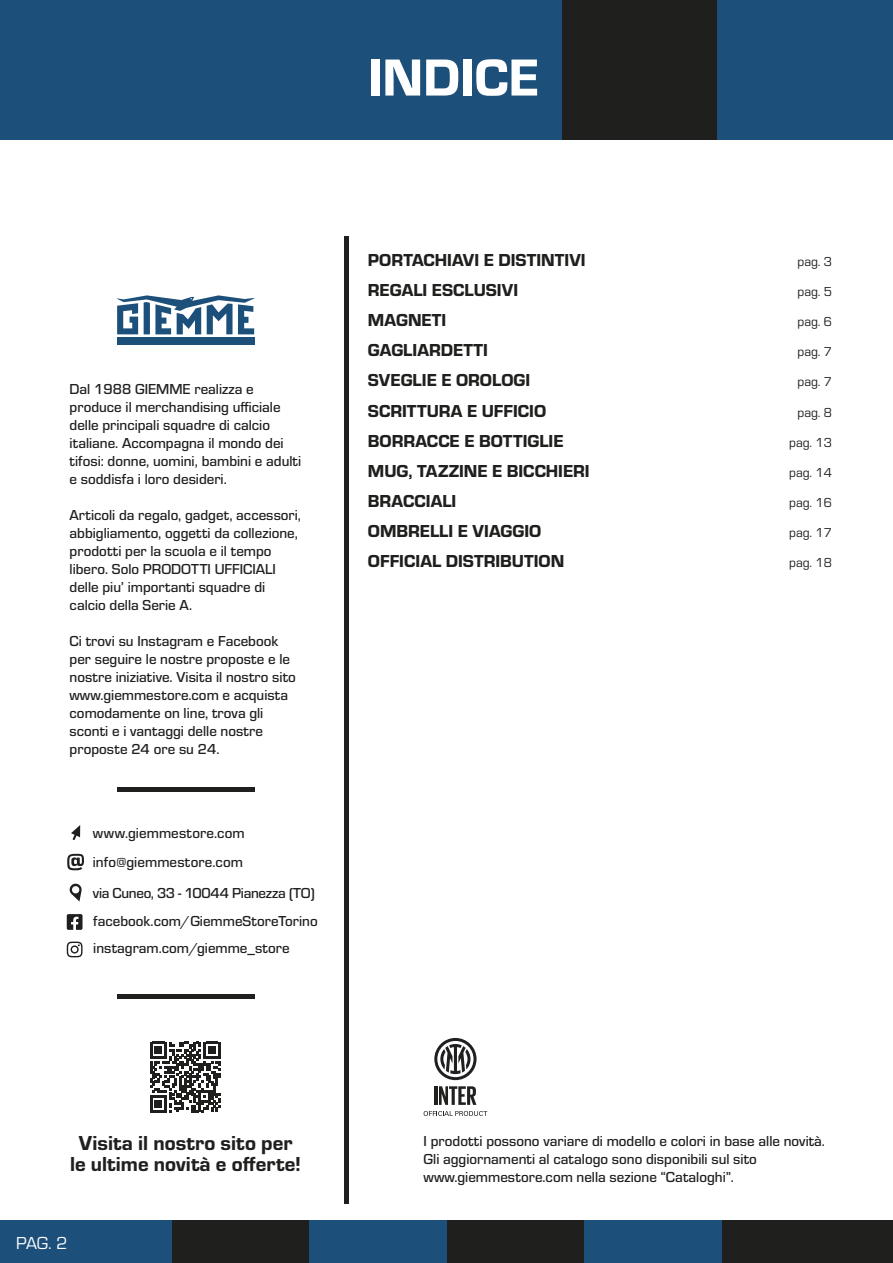
<style>
.page{position:relative;width:893px;height:1263px;background:#fff}
.page>*{position:absolute;margin:0;border:0;box-sizing:border-box;transform-origin:0 0}
.t1{font:54px "Eurostile Hea";color:#fff}
.t2{font:21px/21px "Eurostile Hea";color:#1f1f1e;text-align:center}
.t3{font:18px "Eurostile Hea";color:#1f1f1e}
.t4{font:18px "Eurostile";color:#fff}
.t5{font:500 15px/18px "Eurostile";color:#1f1f1e}
.t6{font:13.5px "Eurostile";color:#1f1f1e}
</style>
<div class="page">
<div style="left:446px;top:1220px;width:138px;height:43px;background:#1f1f1e"></div>
<div style="left:309px;top:1220px;width:137px;height:43px;background:#1c507b"></div>
<div style="left:721px;top:1220px;width:172px;height:43px;background:#1f1f1e"></div>
<div style="left:584px;top:1220px;width:137px;height:43px;background:#1c507b"></div>
<div style="left:171px;top:1220px;width:138px;height:43px;background:#1f1f1e"></div>
<div style="left:0;top:1220px;width:171px;height:43px;background:#1c507b"></div>
<div style="left:717px;top:0;width:176px;height:139px;background:#1c507b"></div>
<div style="left:0;top:0;width:563px;height:139px;background:#1c507b"></div>
<div style="left:563px;top:0;width:154px;height:139px;background:#1f1f1e"></div>
<hr style="left:345px;top:236px;width:4px;height:967px;background:#1f1f1e">
<div style="left:117px;top:337px;width:138px;height:7px;background:#1c507b"></div>
<svg style="left:117px;top:295px;width:137px;height:39px"></svg>
<svg style="left:150px;top:1042px;width:71px;height:70px"></svg>
<svg style="left:67px;top:854px;width:17px;height:16px"></svg>
<svg style="left:69px;top:883px;width:13px;height:18px"></svg>
<svg style="left:71px;top:825px;width:9px;height:15px"></svg>
<hr style="left:117px;top:787px;width:138px;height:4px;background:#1f1f1e">
<div style="left:117px;top:994px;width:138px;height:5px;background:#1f1f1e"></div>
<svg style="left:67px;top:914px;width:16px;height:16px"></svg>
<svg style="left:67px;top:941px;width:16px;height:16px"></svg>
<svg style="left:434px;top:1038px;width:43px;height:42px"></svg>
<svg style="left:424px;top:1111px;width:63px;height:5px"></svg>
<hr style="left:434px;top:1086px;width:4px;height:19px;background:#20201f">
<svg style="left:439px;top:1086px;width:37px;height:19px"></svg>
<h1 class="t1" style="left:368px;top:40px;width:173px">INDICE</h1>
<p class="t5" style="left:70px;top:379px;width:233px">Dal 1988 GIEMME realizza e produce il merchandising ufficiale delle principali squadre di calcio italiane. Accompagna il mondo dei tifosi: donne, uomini, bambini e adulti e soddisfa i loro desideri.</p>
<p class="t5" style="left:70px;top:505px;width:233px">Articoli da regalo, gadget, accessori, abbigliamento, oggetti da collezione, prodotti per la scuola e il tempo libero. Solo PRODOTTI UFFICIALI delle piu’ importanti squadre di calcio della Serie A.</p>
<p class="t5" style="left:70px;top:631px;width:228px">Ci trovi su Instagram e Facebook per seguire le nostre proposte e le nostre iniziative. Visita il nostro sito www.giemmestore.com e acquista comodamente on line, trova gli sconti e i vantaggi delle nostre proposte 24 ore su 24.</p>
<p class="t5" style="left:93px;top:823px;width:153px">www.giemmestore.com</p>
<p class="t5" style="left:93px;top:846px;width:223px;line-height:30.6px">info@giemmestore.com<br>via Cuneo, 33 - 10044 Pianezza (TO)</p>
<p class="t5" style="left:93px;top:907px;width:226px;line-height:27.3px">facebook.com/GiemmeStoreTorino instagram.com/giemme_store</p>
<p class="t3" style="left:368px;top:247px;width:219px">PORTACHIAVI E DISTINTIVI</p>
<p class="t6" style="left:797px;top:252px;width:36px">pag. 3</p>
<p class="t3" style="left:368px;top:277px;width:152px">REGALI ESCLUSIVI</p>
<p class="t6" style="left:797px;top:282px;width:36px">pag. 5</p>
<p class="t3" style="left:368px;top:308px;width:80px">MAGNETI</p>
<p class="t6" style="left:797px;top:313px;width:36px">pag. 6</p>
<p class="t3" style="left:368px;top:338px;width:121px">GAGLIARDETTI</p>
<p class="t6" style="left:797px;top:343px;width:36px">pag. 7</p>
<p class="t3" style="left:368px;top:368px;width:164px">SVEGLIE E OROLOGI</p>
<p class="t6" style="left:797px;top:373px;width:36px">pag. 7</p>
<p class="t3" style="left:368px;top:398px;width:180px">SCRITTURA E UFFICIO</p>
<p class="t6" style="left:797px;top:403px;width:36px">pag. 8</p>
<p class="t3" style="left:368px;top:428px;width:197px">BORRACCE E BOTTIGLIE</p>
<p class="t6" style="left:789px;top:433px;width:45px">pag. 13</p>
<p class="t3" style="left:368px;top:458px;width:223px">MUG, TAZZINE E BICCHIERI</p>
<p class="t6" style="left:789px;top:463px;width:45px">pag. 14</p>
<p class="t3" style="left:368px;top:488px;width:90px">BRACCIALI</p>
<p class="t6" style="left:789px;top:493px;width:45px">pag. 16</p>
<p class="t3" style="left:368px;top:518px;width:175px">OMBRELLI E VIAGGIO</p>
<p class="t6" style="left:789px;top:523px;width:45px">pag. 17</p>
<p class="t3" style="left:368px;top:548px;width:198px">OFFICIAL DISTRIBUTION</p>
<p class="t6" style="left:789px;top:553px;width:45px">pag. 18</p>
<h2 class="t2" style="left:70px;top:1131px;width:233px">Visita il nostro sito per le ultime novità e offerte!</h2>
<p class="t4" style="left:16px;top:1230px;width:53px">PAG. 2</p>
<p class="t5" style="left:424px;top:1131px;width:403px">I prodotti possono variare di modello e colori in base alle novità.<br>Gli aggiornamenti al catalogo sono disponibili sul sito www.giemmestore.com nella sezione “Cataloghi”.</p>
</div>
